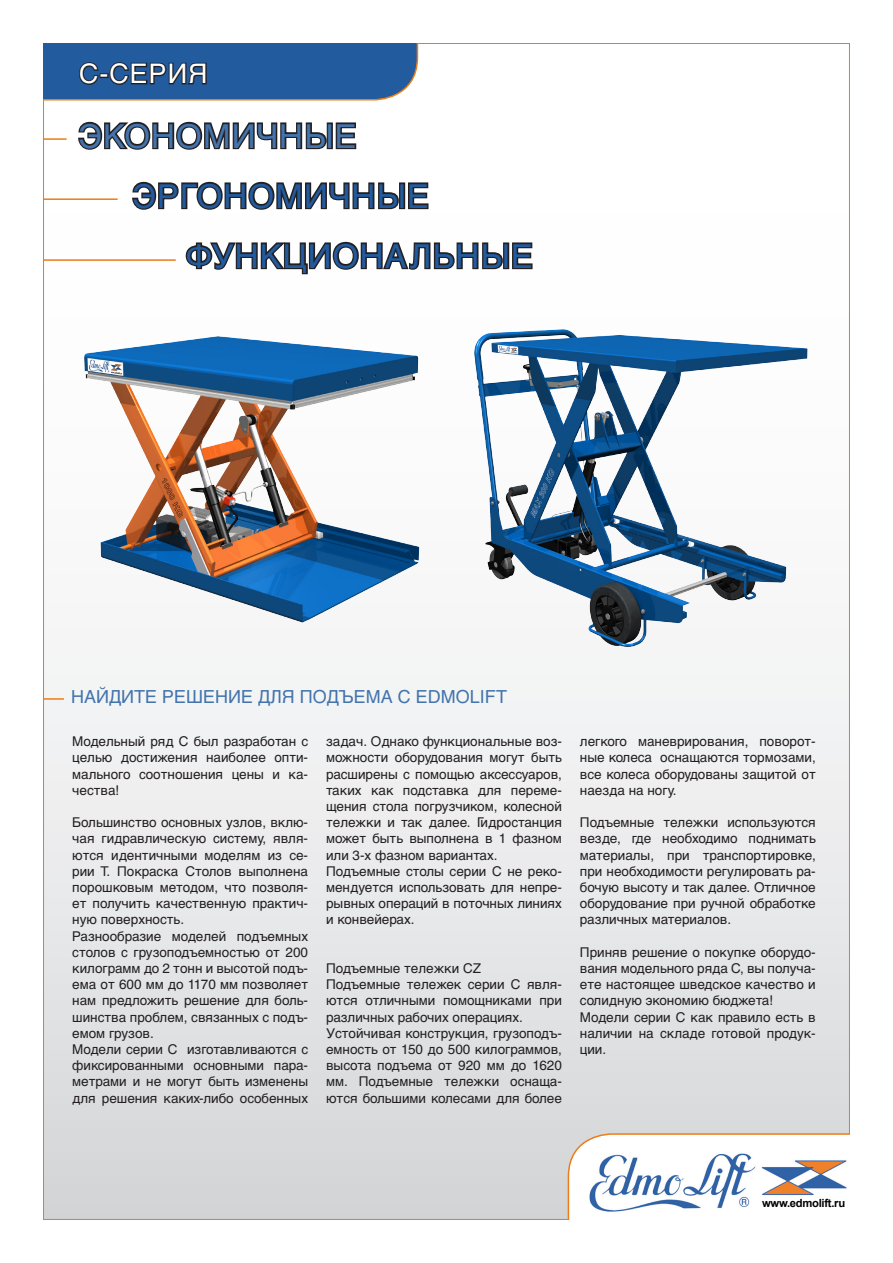
<style>
.page{position:relative;width:893px;height:1263px;background:#fff}
.page>*{position:absolute;margin:0;border:0;box-sizing:border-box;transform-origin:0 0}
.t1{font:33px "Helvetica C";letter-spacing:.035em;color:#225b9e}
.t2{font:33px "Helvetica C";letter-spacing:.035em;color:#4374ad}
.t3{font:27px "Helvetica C";letter-spacing:.035em;color:#fff}
.t4{font:18px "Helvetica C";color:#4374ad}
.Обычный{font:13.5px/16.2px "Helvetica C";color:#231f20;text-align:justify}
.t5{font:700 11.25px "Arial";letter-spacing:-.025em;color:#000002}
</style>
<div class="page">
<div style="left:43px;top:43px;width:807px;height:1177px;background:linear-gradient(to bottom,#fff,#dadcde)"></div>
<img style="left:80px;top:332px;width:351px;height:297px">
<svg style="left:568px;top:1133px;width:282px;height:87px"></svg>
<hr style="left:43px;top:198px;width:75px;height:2px;background:#ec7c17">
<hr style="left:43px;top:259px;width:133px;height:2px;background:#ec7c17">
<hr style="left:43px;top:138px;width:24px;height:2px;background:#ec7c17">
<hr style="left:43px;top:698px;width:21px;height:2px;background:#ec7c17">
<img style="left:469px;top:326px;width:342px;height:326px">
<img style="left:586px;top:1151px;width:264px;height:64px">
<div style="left:761px;top:1198px;width:86px;height:21px;background:#fff"></div>
<svg style="left:43px;top:43px;width:375px;height:57px;background:#285994"></svg>
<svg style="left:76px;top:109px;width:282px;height:53px"></svg>
<svg style="left:130px;top:169px;width:300px;height:53px"></svg>
<svg style="left:184px;top:230px;width:350px;height:46px"></svg>
<p class="t3" style="left:79px;top:59px;width:130px">C-СЕРИЯ</p>
<p class="t2" style="left:78px;top:118px;width:280px">ЭКОНОМИЧНЫЕ</p>
<p class="t1" style="left:132px;top:178px;width:298px">ЭРГОНОМИЧНЫЕ</p>
<p class="t1" style="left:186px;top:238px;width:348px">ФУНКЦИОНАЛЬНЫЕ</p>
<p class="t4" style="left:71px;top:687px;width:438px">НАЙДИТЕ РЕШЕНИЕ ДЛЯ ПОДЪЕМА С EDMOLIFT</p>
<p class="Обычный" style="left:72px;top:733px;width:237px">Модельный ряд С был разработан с целью достижения наиболее опти&shy;мального соотношения цены и ка&shy;чества!</p>
<p class="Обычный" style="left:72px;top:814px;width:237px">Большинство основных узлов, вклю&shy;чая гидравлическую систему, явля&shy;ются идентичными моделям из се&shy;рии Т. Покраска Столов выполнена порошковым методом, что позволя&shy;ет получить качественную практич&shy;ную поверхность.</p>
<p class="Обычный" style="left:72px;top:928px;width:237px">Разнообразие моделей подъемных столов с грузоподъемностью от 200 килограмм до 2 тонн и высотой подъ&shy;ема от 600 мм до 1170 мм позволяет нам предложить решение для боль&shy;шинства проблем, связанных с подъ&shy;емом грузов.</p>
<p class="Обычный" style="left:72px;top:1041px;width:237px">Модели серии С изготавливаются с фиксированными основными пара&shy;метрами и не могут быть изменены для решения каких-либо особенных</p>
<p class="Обычный" style="left:326px;top:733px;width:237px">задач. Однако функциональные воз&shy;можности оборудования могут быть расширены с помощью аксессуаров, таких как подставка для переме&shy;щения стола погрузчиком, колесной тележки и так далее. Гидростанция может быть выполнена в 1 фазном или 3-х фазном вариантах.</p>
<p class="Обычный" style="left:326px;top:863px;width:237px">Подъемные столы серии С не реко&shy;мендуется использовать для непре&shy;рывных операций в поточных линиях и конвейерах.</p>
<p class="Обычный" style="left:326px;top:960px;width:156px">Подъемные тележки CZ</p>
<p class="Обычный" style="left:326px;top:976px;width:237px">Подъемные тележек серии С явля&shy;ются отличными помощниками при различных рабочих операциях.</p>
<p class="Обычный" style="left:326px;top:1025px;width:237px">Устойчивая конструкция, грузоподъ&shy;емность от 150 до 500 килограммов, высота подъема от 920 мм до 1620 мм. Подъемные тележки оснаща&shy;ются большими колесами для более</p>
<p class="Обычный" style="left:580px;top:733px;width:237px">легкого маневрирования, поворот&shy;ные колеса оснащаются тормозами, все колеса оборудованы защитой от наезда на ногу.</p>
<p class="Обычный" style="left:580px;top:814px;width:237px">Подъемные тележки используются везде, где необходимо поднимать материалы, при транспортировке, при необходимости регулировать ра&shy;бочую высоту и так далее. Отличное оборудование при ручной обработке различных материалов.</p>
<p class="Обычный" style="left:580px;top:944px;width:237px">Приняв решение о покупке оборудо&shy;вания модельного ряда С, вы получа&shy;ете настоящее шведское качество и солидную экономию бюджета!</p>
<p class="Обычный" style="left:580px;top:1009px;width:237px">Модели серии С как правило есть в наличии на складе готовой продук&shy;ции.</p>
<p class="t5" style="left:762px;top:1195px;width:85px">www.edmolift.ru</p>
</div>
